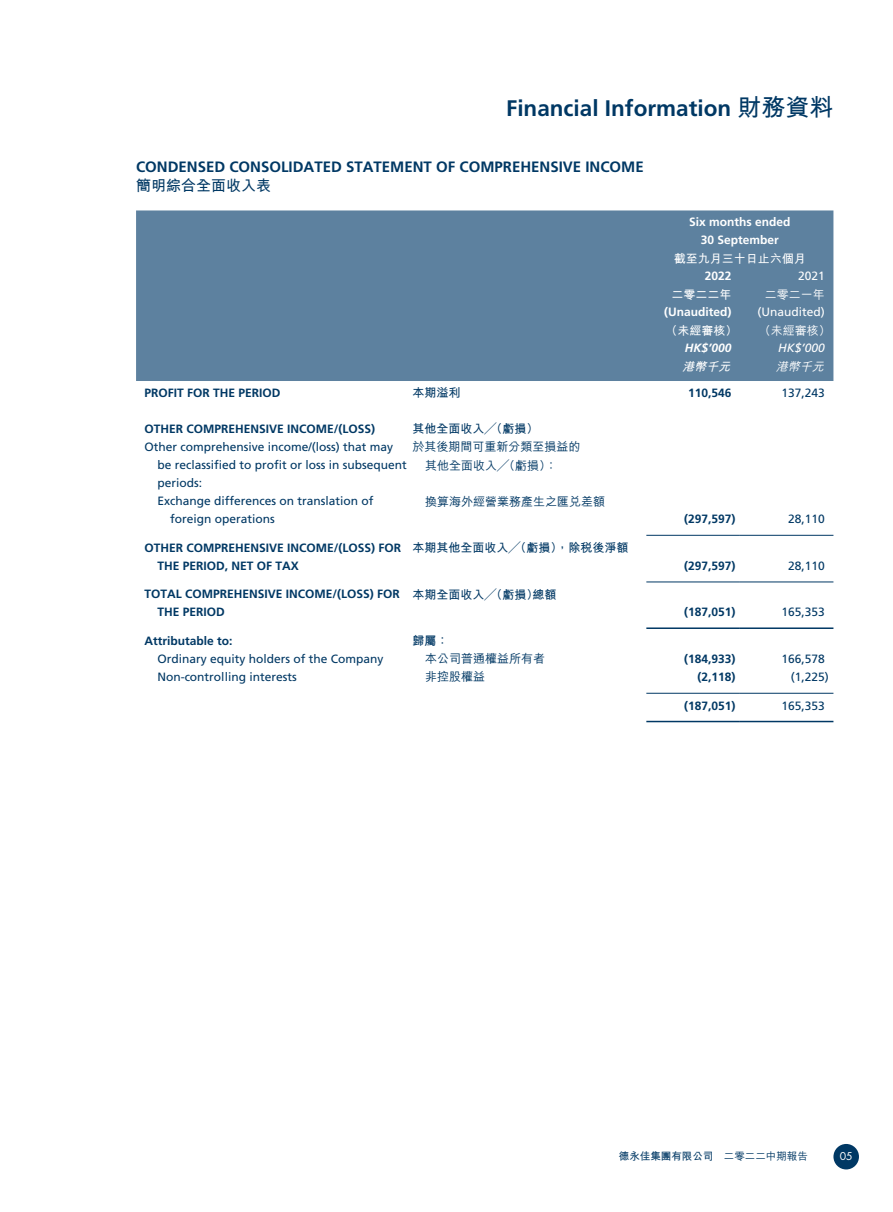
<style>
.page{position:relative;width:893px;height:1212px;background:#fff}
.page>*{position:absolute;margin:0;border:0;box-sizing:border-box;transform-origin:0 0}
.t1{font:700 22.5px "Frutiger LT Std";color:#003864}
.t2{font:700 15px "Frutiger LT Std";color:#003864}
.t3{font:700 15px "M Hei HK";color:#003864}
.t4{font:12px/18px "Frutiger LT Std";color:#003864}
.t5{font:700 12px/18px "Frutiger LT Std";color:#003864}
.t6{font:500 12px/18px "M Hei HK";color:#003864}
.t7{font:700 12px "M Hei HK";color:#003864}
.t8{font:700 12px/18px "Frutiger LT Std";color:#fff;text-align:center}
.t9{font:700 12px "M Hei HK";color:#fff}
.t10{font:12px "Frutiger LT Std";color:#fff}
.t11{font:500 12px "M Hei HK";color:#fff}
.t12{font:italic 700 12px "Frutiger LT Std";color:#fff}
.t13{font:italic 12px "Frutiger LT Std";color:#fff}
.t14{font:italic 700 12px "M Hei HK";color:#fff}
.t15{font:italic 500 12px "M Hei HK";color:#fff}
.t16{font:700 10.5px "M Hei HK";color:#003864}
.t17{font:10.5px "Futura Std";color:#fff}
.s1{font-family:"M Hei HK";font-size:24px}
.s2{font-weight:500}
</style>
<div class="page">
<div style="left:833px;top:1144px;width:26px;height:25px;background:#003864;border-radius:50%"></div>
<div style="left:136px;top:210px;width:697px;height:171px;background:#5d819f"></div>
<hr style="left:646px;top:535px;width:94px;height:1px;background:#003864">
<hr style="left:740px;top:535px;width:93px;height:1px;background:#003864">
<hr style="left:646px;top:581px;width:94px;height:1px;background:#003864">
<hr style="left:740px;top:581px;width:93px;height:1px;background:#003864">
<hr style="left:646px;top:627px;width:94px;height:2px;background:#003864">
<hr style="left:740px;top:627px;width:93px;height:2px;background:#003864">
<hr style="left:646px;top:693px;width:94px;height:1px;background:#003864">
<hr style="left:740px;top:693px;width:93px;height:1px;background:#003864">
<hr style="left:646px;top:721px;width:94px;height:1px;background:#003864">
<hr style="left:740px;top:721px;width:93px;height:1px;background:#003864">
<h1 class="t1" style="left:506px;top:95px;width:329px">Financial Information <span class="s1">財務資料</span></h1>
<p class="t2" style="left:136px;top:158px;width:509px">CONDENSED CONSOLIDATED STATEMENT OF COMPREHENSIVE INCOME</p>
<p class="t3" style="left:136px;top:174px;width:137px">簡明綜合全面收入表</p>
<p class="t8" style="left:689px;top:213px;width:103px">Six months ended<br>30 September</p>
<p class="t9" style="left:674px;top:250px;width:133px">截至九月三十日止六個月</p>
<p class="t8" style="left:705px;top:267px;width:28px">2022</p>
<p class="t10" style="left:798px;top:269px;width:28px">2021</p>
<p class="t9" style="left:671px;top:286px;width:61px">二零二二年</p>
<p class="t11" style="left:765px;top:286px;width:61px">二零二一年</p>
<p class="t8" style="left:664px;top:303px;width:69px">(Unaudited)</p>
<p class="t10" style="left:758px;top:305px;width:69px">(Unaudited)</p>
<p class="t9" style="left:665px;top:322px;width:73px">（未經審核）</p>
<p class="t11" style="left:759px;top:322px;width:73px">（未經審核）</p>
<p class="t12" style="left:685px;top:341px;width:48px">HK$’000</p>
<p class="t13" style="left:778px;top:341px;width:48px">HK$’000</p>
<p class="t14" style="left:682px;top:358px;width:54px">港幣千元</p>
<p class="t15" style="left:776px;top:358px;width:54px">港幣千元</p>
<p class="t5" style="left:145px;top:384px;width:138px">PROFIT FOR THE PERIOD</p>
<p class="t7" style="left:412px;top:384px;width:49px">本期溢利</p>
<p class="t5" style="left:688px;top:384px;width:45px">110,546</p>
<p class="t4" style="left:782px;top:384px;width:45px">137,243</p>
<p class="t5" style="left:145px;top:420px;width:232px">OTHER COMPREHENSIVE INCOME/(LOSS)</p>
<p class="t7" style="left:412px;top:420px;width:127px">其他全面收入╱（虧損）</p>
<p class="t4" style="left:157px;top:438px;width:251px;text-indent:-13px">Other comprehensive income/(loss) that may be reclassified to profit or loss in subsequent periods:</p>
<p class="t6" style="left:425px;top:437px;width:157px;text-indent:-13px">於其後期間可重新分類至損益的其他全面收入╱（虧損）：</p>
<p class="t4" style="left:170px;top:492px;width:205px;text-indent:-13px">Exchange differences on translation of foreign operations</p>
<p class="t6" style="left:425px;top:491px;width:181px">換算海外經營業務產生之匯兌差額</p>
<p class="t5" style="left:684px;top:510px;width:53px">(297,597)</p>
<p class="t4" style="left:788px;top:510px;width:38px">28,110</p>
<p class="t5" style="left:157px;top:538px;width:245px;text-indent:-13px">OTHER COMPREHENSIVE INCOME/(LOSS) FOR<br>THE PERIOD, NET OF TAX</p>
<p class="t7" style="left:412px;top:539px;width:217px">本期其他全面收入╱（虧損），除稅後淨額</p>
<p class="t5" style="left:157px;top:585px;width:244px;text-indent:-13px">TOTAL COMPREHENSIVE INCOME/(LOSS) FOR<br>THE PERIOD</p>
<p class="t7" style="left:412px;top:586px;width:145px">本期全面收入╱（虧損）總額</p>
<p class="t5" style="left:684px;top:556px;width:53px">(297,597)</p>
<p class="t4" style="left:788px;top:556px;width:38px">28,110</p>
<p class="t5" style="left:684px;top:603px;width:53px">(187,051)</p>
<p class="t4" style="left:782px;top:603px;width:45px">165,353</p>
<p class="t5" style="left:145px;top:632px;width:90px">Attributable to:</p>
<p class="t7" style="left:412px;top:632px;width:37px">歸屬：</p>
<p class="t4" style="left:157px;top:650px;width:228px">Ordinary equity holders of the Company</p>
<p class="t6" style="left:425px;top:649px;width:121px">本公司普通權益所有者</p>
<p class="t5" style="left:684px;top:650px;width:53px">(184,933)</p>
<p class="t4" style="left:782px;top:650px;width:45px">166,578</p>
<p class="t4" style="left:157px;top:668px;width:141px">Non-controlling interests</p>
<p class="t6" style="left:425px;top:667px;width:61px">非控股權益</p>
<p class="t5" style="left:697px;top:668px;width:40px">(2,118)</p>
<p class="t4" style="left:791px;top:668px;width:40px">(1,225)</p>
<p class="t5" style="left:684px;top:696px;width:53px">(187,051)</p>
<p class="t4" style="left:782px;top:696px;width:45px">165,353</p>
<p class="t16" style="left:619px;top:1148px;width:190px">德永佳集團有限公司 <span class="s2">二零二二中期報告</span></p>
<p class="t17" style="left:840px;top:1149px;width:14px">05</p>
</div>
